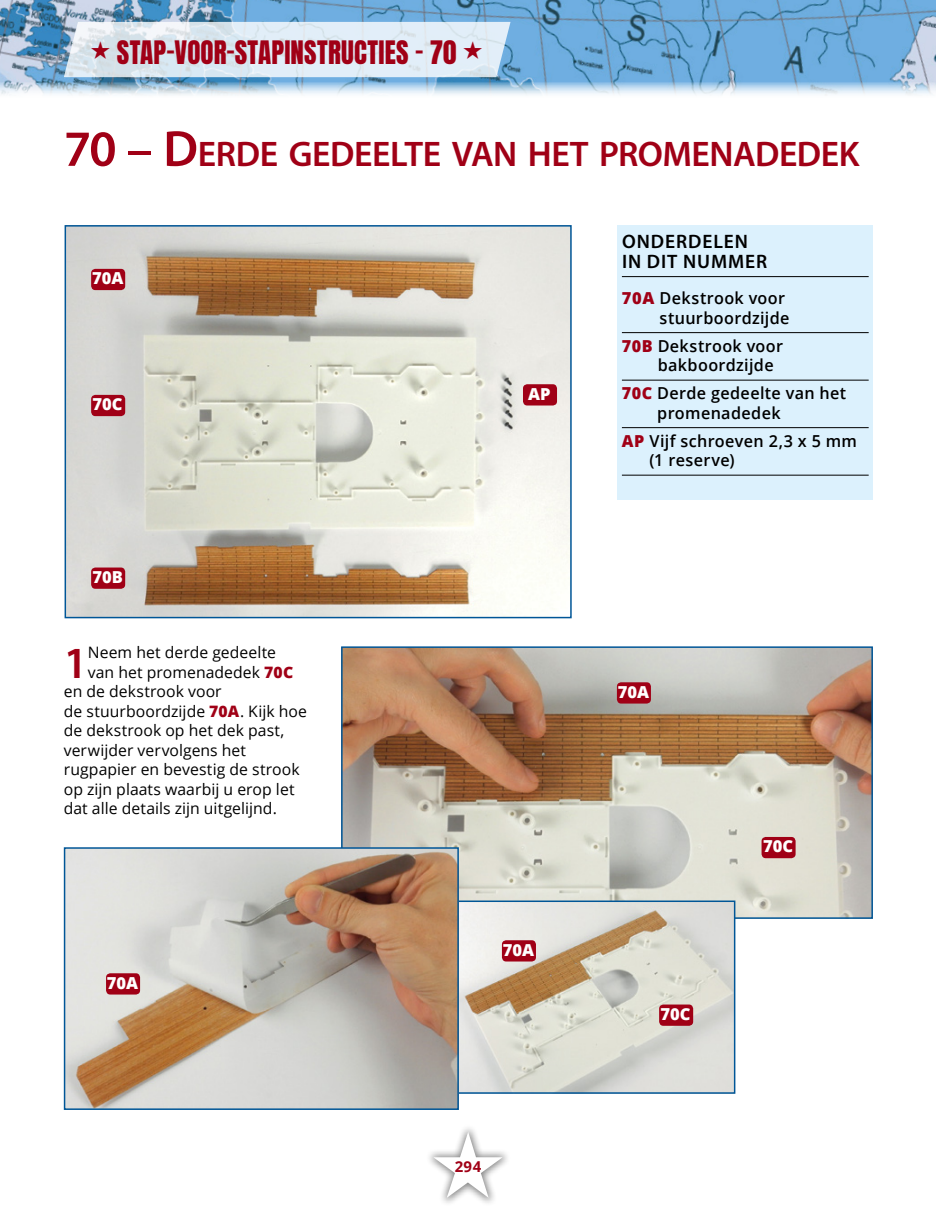
<style>
.page{position:relative;width:936px;height:1212px;background:#fff}
.page>*{position:absolute;margin:0;border:0;box-sizing:border-box;transform-origin:0 0}
.t1{font:600 44.7px "Myriad Pro";color:#a00016}
.t2{font:600 35.7px "Myriad Pro";letter-spacing:-.015em;color:#a00016}
.t3{font:27px "Anton";letter-spacing:.01em;color:#a00016}
.t4{font:600 19.5px/19.5px "Myriad Pro";letter-spacing:.05em;color:#000}
.t5{font:600 16.5px/19.5px "Open Sans";letter-spacing:.02em;color:#000}
.t6{font:800 16.5px "Open Sans";color:#fff}
.t7{font:15.75px "Open Sans";letter-spacing:.005em;color:#000}
.t8{font:700 15px "Open Sans";color:#a00016}
.s1{font-size:51px}
.s2{font-weight:800;color:#a00016}
</style>
<div class="page">
<div style="left:617px;top:225px;width:255px;height:275px;background:#dcf1fd"></div>
<hr style="left:622px;top:276px;width:246px;height:1px;background:#000">
<hr style="left:622px;top:332px;width:246px;height:1px;background:#000">
<hr style="left:622px;top:380px;width:246px;height:1px;background:#000">
<hr style="left:622px;top:427px;width:246px;height:1px;background:#000">
<hr style="left:622px;top:475px;width:246px;height:1px;background:#000">
<img style="left:68px;top:228px;width:500px;height:387px">
<div style="left:65px;top:225px;width:506px;height:393px;border:2px solid #005697"></div>
<img style="left:344px;top:649px;width:525px;height:267px">
<div style="left:341px;top:646px;width:531px;height:273px;border:2px solid #005697"></div>
<img style="left:459px;top:903px;width:273px;height:188px">
<div style="left:386px;top:900px;width:349px;height:194px;border:2px solid #005697"></div>
<img style="left:67px;top:850px;width:389px;height:257px">
<div style="left:64px;top:847px;width:395px;height:263px;border:2px solid #005697"></div>
<div style="left:91px;top:269px;width:34px;height:21px;background:#a00016;border-radius:4px"></div>
<div style="left:91px;top:395px;width:34px;height:21px;background:#a00016;border-radius:4px"></div>
<div style="left:523px;top:384px;width:34px;height:21px;background:#a00016;border-radius:4px"></div>
<div style="left:91px;top:567px;width:34px;height:22px;background:#a00016;border-radius:4px"></div>
<div style="left:617px;top:682px;width:34px;height:21px;background:#a00016;border-radius:4px"></div>
<div style="left:502px;top:940px;width:34px;height:21px;background:#a00016;border-radius:4px"></div>
<div style="left:106px;top:973px;width:34px;height:21px;background:#a00016;border-radius:4px"></div>
<div style="left:761px;top:837px;width:34px;height:21px;background:#a00016;border-radius:4px"></div>
<div style="left:659px;top:1004px;width:34px;height:22px;background:#a00016;border-radius:4px"></div>
<div style="left:424px;top:1123px;width:87px;height:83px;background:#000;opacity:.5"></div>
<svg style="left:433px;top:1132px;width:69px;height:65px"></svg>
<img style="left:0;top:0;width:935px;height:95px">
<svg style="left:64px;top:22px;width:446px;height:55px;background:#dbe7f1"></svg>
<h3 class="t3" style="left:90px;top:39px;width:394px">• STAP-VOOR-STAPINSTRUCTIES – 70 •</h3>
<h2 class="t2" style="left:64px;top:134px;width:797px"><span class="s1">70</span> <span class="s1">–</span> <span class="s1">D</span>ERDE GEDEELTE VAN HET PROMENADEDEK</h2>
<p class="t6" style="left:92px;top:266px;width:33px">70A</p>
<p class="t6" style="left:93px;top:392px;width:32px">70C</p>
<p class="t6" style="left:92px;top:564px;width:32px">70B</p>
<h1 class="t1" style="left:64px;top:638px;width:25px">1</h1>
<p class="t7" style="left:88px;top:642px;width:190px">Neem het derde gedeelte</p>
<p class="t7" style="left:88px;top:661px;width:207px">van het promenadedek <span class="s2">70C</span></p>
<p class="t7" style="left:64px;top:681px;width:159px">en de dekstrook voor</p>
<p class="t7" style="left:64px;top:700px;width:244px">de stuurboordzijde <span class="s2">70A</span>. Kijk hoe</p>
<p class="t7" style="left:64px;top:720px;width:222px">de dekstrook op het dek past,</p>
<p class="t7" style="left:64px;top:739px;width:184px">verwijder vervolgens het</p>
<p class="t7" style="left:64px;top:759px;width:237px">rugpapier en bevestig de strook</p>
<p class="t7" style="left:64px;top:778px;width:232px">op zijn plaats waarbij u erop let</p>
<p class="t7" style="left:64px;top:798px;width:214px">dat alle details zijn uitgelijnd.</p>
<p class="t6" style="left:107px;top:970px;width:33px">70A</p>
<p class="t6" style="left:528px;top:381px;width:24px">AP</p>
<p class="t4" style="left:622px;top:232px;width:147px">ONDERDELEN<br>IN DIT NUMMER</p>
<p class="t5" style="left:622px;top:288px;width:169px;text-align:right"><span class="s2">70A</span> Dekstrook voor stuurboordzijde</p>
<p class="t5" style="left:657px;top:336px;width:127px;text-indent:-36px"><span class="s2">70B</span> Dekstrook voor bakboordzijde</p>
<p class="t5" style="left:657px;top:383px;width:190px;text-indent:-35px"><span class="s2">70C</span> Derde gedeelte van het promenadedek</p>
<p class="t5" style="left:649px;top:431px;width:209px;text-indent:-27px"><span class="s2">AP</span> Vijf schroeven 2,3 x 5 mm (1 reserve)</p>
<p class="t6" style="left:502px;top:937px;width:33px">70A</p>
<p class="t8" style="left:454px;top:1155px;width:28px">294</p>
<p class="t6" style="left:617px;top:679px;width:33px">70A</p>
<p class="t6" style="left:660px;top:1001px;width:32px">70C</p>
<p class="t6" style="left:763px;top:834px;width:32px">70C</p>
</div>
